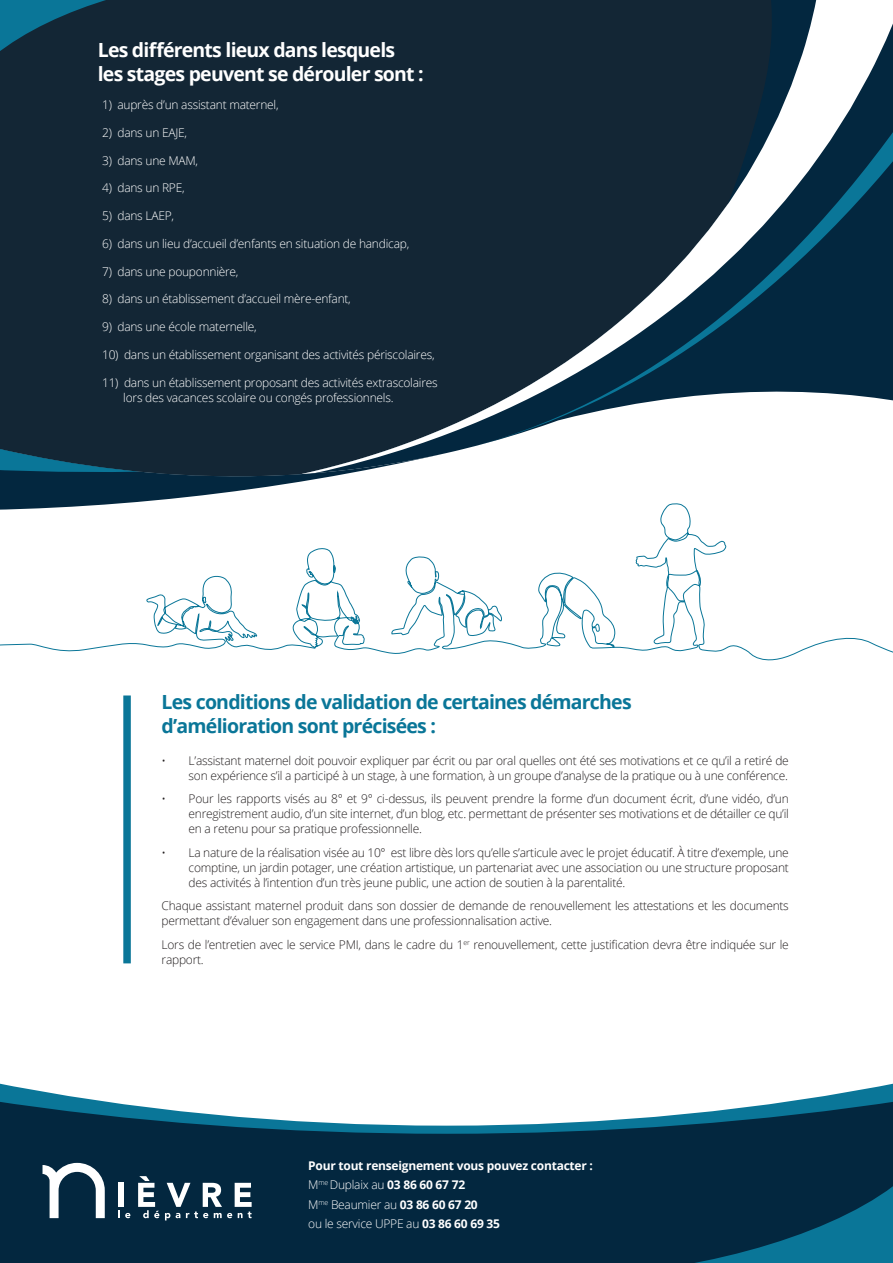
<style>
.page{position:relative;width:893px;height:1263px;background:#fff}
.page>*{position:absolute;margin:0;border:0;box-sizing:border-box;transform-origin:0 0}
.Heading_18_pt{font:700 19.5px/23.4px "Open Sans";letter-spacing:-.04em;color:#0a7698}
.Heading_18_pt-2{font:700 19.5px/23.4px "Open Sans";letter-spacing:-.04em;color:#fff}
.Body_11_pt{font:300 12px/15px "Open Sans";letter-spacing:-.02em;color:#231f20;text-align:justify}
.Body_11_pt-2{font:300 12px/15px "Open Sans";letter-spacing:-.02em;color:#fff}
.Body_11_pt-3{font:700 12px "Open Sans";letter-spacing:-.02em;color:#fff}
.s1{font-weight:700}
</style>
<div class="page">
<div style="left:123px;top:695px;width:8px;height:268px;background:#0a7698"></div>
<svg style="left:0;top:1083px;width:893px;height:17px"></svg>
<svg style="left:0;top:1100px;width:893px;height:163px;background:#1f445b"></svg>
<svg style="left:579px;top:1176px;width:314px;height:87px;background:#043852"></svg>
<div style="left:118px;top:1183px;width:5px;height:24px;background:#fff"></div>
<svg style="left:118px;top:1210px;width:12px;height:8px"></svg>
<svg style="left:138px;top:1176px;width:21px;height:42px"></svg>
<svg style="left:165px;top:1183px;width:87px;height:37px"></svg>
<svg style="left:43px;top:1163px;width:62px;height:55px"></svg>
<svg style="left:0;top:503px;width:893px;height:158px"></svg>
<div style="left:0;top:74px;width:70px;height:355px;background:#132635"></div>
<div style="left:70px;top:0;width:747px;height:453px;background:#132635"></div>
<svg style="left:469px;top:16px;width:424px;height:431px"></svg>
<svg style="left:0;top:429px;width:447px;height:83px"></svg>
<svg style="left:0;top:0;width:224px;height:74px;background:#113143"></svg>
<p class="Heading_18_pt-2" style="left:98px;top:38px;width:327px">Les différents lieux dans lesquels les stages peuvent se dérouler sont :</p>
<p class="Body_11_pt-2" style="left:102px;top:97px;width:178px">1) auprès d’un assistant maternel,</p>
<p class="Body_11_pt-2" style="left:102px;top:125px;width:87px">2) dans un EAJE,</p>
<p class="Body_11_pt-2" style="left:102px;top:152px;width:98px">3) dans une MAM,</p>
<p class="Body_11_pt-2" style="left:102px;top:180px;width:84px">4) dans un RPE,</p>
<p class="Body_11_pt-2" style="left:102px;top:208px;width:74px">5) dans LAEP,</p>
<p class="Body_11_pt-2" style="left:102px;top:236px;width:309px">6) dans un lieu d’accueil d’enfants en situation de handicap,</p>
<p class="Body_11_pt-2" style="left:102px;top:263px;width:138px">7) dans une pouponnière,</p>
<p class="Body_11_pt-2" style="left:102px;top:291px;width:250px">8) dans un établissement d’accueil mère-enfant,</p>
<p class="Body_11_pt-2" style="left:102px;top:319px;width:156px">9) dans une école maternelle,</p>
<p class="Body_11_pt-2" style="left:102px;top:347px;width:334px">10) dans un établissement organisant des activités périscolaires,</p>
<p class="Body_11_pt-2" style="left:123px;top:374px;width:316px;text-indent:-21px">11) dans un établissement proposant des activités extrascolaires lors des vacances scolaire ou congés professionnels.</p>
<p class="Heading_18_pt" style="left:162px;top:690px;width:472px">Les conditions de validation de certaines démarches d’amélioration sont précisées :</p>
<p class="Body_11_pt" style="left:162px;top:752px;width:629px;text-align:right">• L’assistant maternel doit pouvoir expliquer par écrit ou par oral quelles ont été ses motivations et ce qu’il a retiré de son expérience s’il a participé à un stage, à une formation, à un groupe d’analyse de la pratique ou à une conférence.</p>
<p class="Body_11_pt" style="left:189px;top:791px;width:602px;text-indent:-27px">• Pour les rapports visés au 8° et 9° ci-dessus, ils peuvent prendre la forme d’un document écrit, d’une vidéo, d’un enregistrement audio, d’un site internet, d’un blog, etc. permettant de présenter ses motivations et de détailler ce qu’il en a retenu pour sa pratique professionnelle.</p>
<p class="Body_11_pt" style="left:189px;top:844px;width:602px;text-indent:-27px">• La nature de la réalisation visée au 10° est libre dès lors qu’elle s’articule avec le projet éducatif. À titre d’exemple, une comptine, un jardin potager, une création artistique, un partenariat avec une association ou une structure proposant des activités à l’intention d’un très jeune public, une action de soutien à la parentalité.</p>
<p class="Body_11_pt" style="left:162px;top:898px;width:629px">Chaque assistant maternel produit dans son dossier de demande de renouvellement les attestations et les documents permettant d’évaluer son engagement dans une professionnalisation active.</p>
<p class="Body_11_pt" style="left:162px;top:936px;width:629px">Lors de l’entretien avec le service PMI, dans le cadre du 1<sup>er</sup> renouvellement, cette justification devra être indiquée sur le rapport.</p>
<p class="Body_11_pt-3" style="left:308px;top:1157px;width:286px">Pour tout renseignement vous pouvez contacter :</p>
<p class="Body_11_pt-2" style="left:308px;top:1177px;width:158px">M<sup>me</sup> Duplaix au <span class="s1">03 86 60 67 72</span></p>
<p class="Body_11_pt-2" style="left:308px;top:1196px;width:171px">M<sup>me</sup> Beaumier au <span class="s1">03 86 60 67 20</span></p>
<p class="Body_11_pt-2" style="left:308px;top:1216px;width:193px">ou le service UPPE au <span class="s1">03 86 60 69 35</span></p>
</div>
